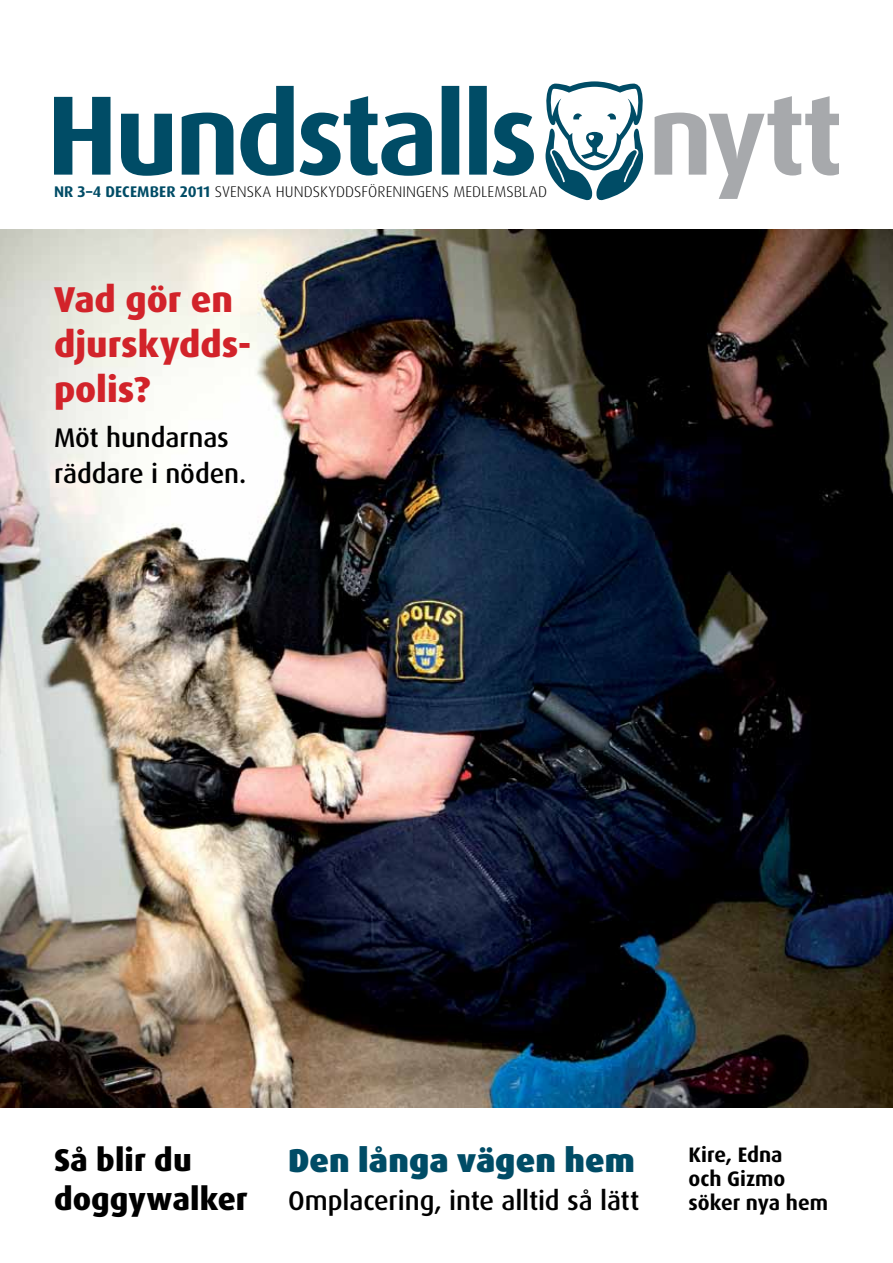
<style>
.page{position:relative;width:893px;height:1263px;background:#fff}
.page>*{position:absolute;margin:0;border:0;box-sizing:border-box;transform-origin:0 0}
.t1{font:800 36px/45px "Dax Pro";color:#d2232a}
.t2{font:900 33px "Dax Pro";letter-spacing:.005em;color:#004c66}
.t3{font:800 31.5px/39px "Dax Pro";color:#000}
.t4{font:500 27px/36px "Dax Pro";letter-spacing:-.005em;color:#000}
.t5{font:700 21px/24px "Dax Pro";color:#000}
.t6{font:300 15.45px "Dax Pro";letter-spacing:.005em;color:#000}
.s1{font-weight:700;color:#004c66}
</style>
<div class="page">
<svg style="left:655px;top:96px;width:184px;height:103px"></svg>
<svg style="left:54px;top:86px;width:480px;height:90px"></svg>
<svg style="left:545px;top:81px;width:99px;height:120px"></svg>
<img style="left:0;top:230px;width:893px;height:877px">
<p class="t6" style="left:54px;top:182px;width:495px"><span class="s1">NR 3–4 DECEMBER 2011</span> SVENSKA HUNDSKYDDSFÖRENINGENS MEDLEMSBLAD</p>
<h1 class="t1" style="left:54px;top:277px;width:199px">Vad gör en djurskydds&shy;polis?</h1>
<h3 class="t4" style="left:54px;top:420px;width:194px">Möt hundarnas räddare i nöden.</h3>
<h3 class="t3" style="left:54px;top:1141px;width:195px">Så blir du doggywalker</h3>
<h3 class="t5" style="left:688px;top:1143px;width:141px">Kire, Edna<br>och Gizmo söker nya hem</h3>
<h2 class="t2" style="left:288px;top:1139px;width:348px">Den långa vägen hem</h2>
<h3 class="t4" style="left:288px;top:1182px;width:353px">Omplacering, inte alltid så lätt</h3>
</div>
